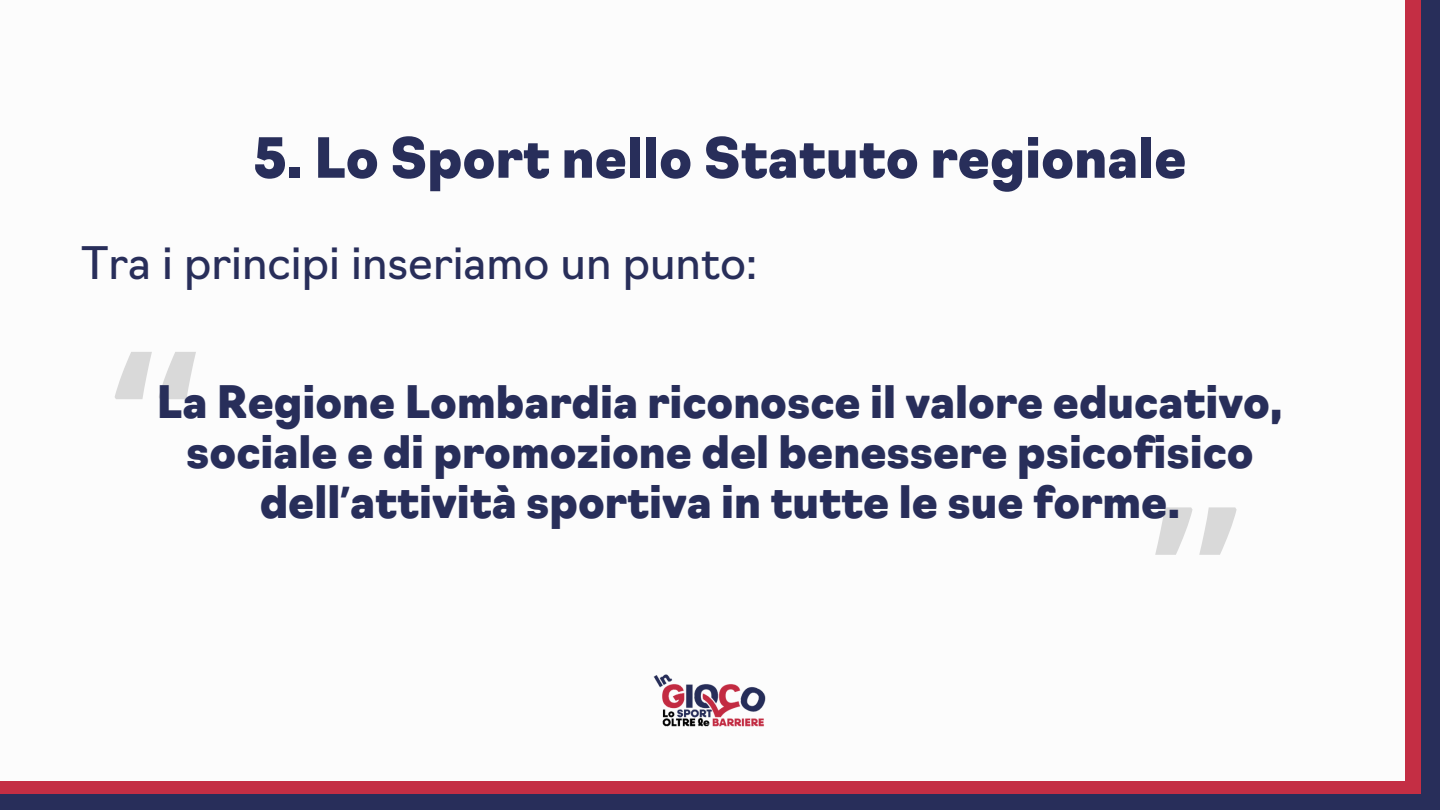
<style>
.page{position:relative;width:1440px;height:810px;background:#282e5a}
.page>*{position:absolute;margin:0;border:0;box-sizing:border-box;transform-origin:0 0}
.t1{font:700 193.3px "Noto Sans";color:#d9d9d9}
.t2{font:900 54px "Navigo";color:#282e5a}
.t3{font:900 43.8px/50.2px "Navigo";color:#282e5a;text-align:center}
.t4{font:43.8px "Navigo";color:#282e5a}
.s1{font-family:"Noto Sans";font-weight:700}
</style>
<div class="page">
<div style="left:0;top:0;width:1421px;height:794px;background:#c42e44"></div>
<div style="left:0;top:0;width:1404px;height:780px;background:#fcfcfc"></div>
<img style="left:653px;top:674px;width:113px;height:53px">
<h1 class="t2" style="left:253px;top:137px;width:935px">5. Lo Sport nello Statuto regionale</h1>
<p class="t4" style="left:81px;top:247px;width:678px">Tra i principi inseriamo un punto:</p>
<h2 class="t1" style="left:112px;top:283px;width:88px">“</h2>
<p class="t3" style="left:157px;top:382px;width:1128px">La Regione Lombardia riconosce il valore educativo, sociale e di promozione del benessere psicofisico dell<span class="s1">’</span>attività sportiva in tutte le sue forme.</p>
<p class="t1" style="left:1153px;top:439px;width:88px">”</p>
</div>
